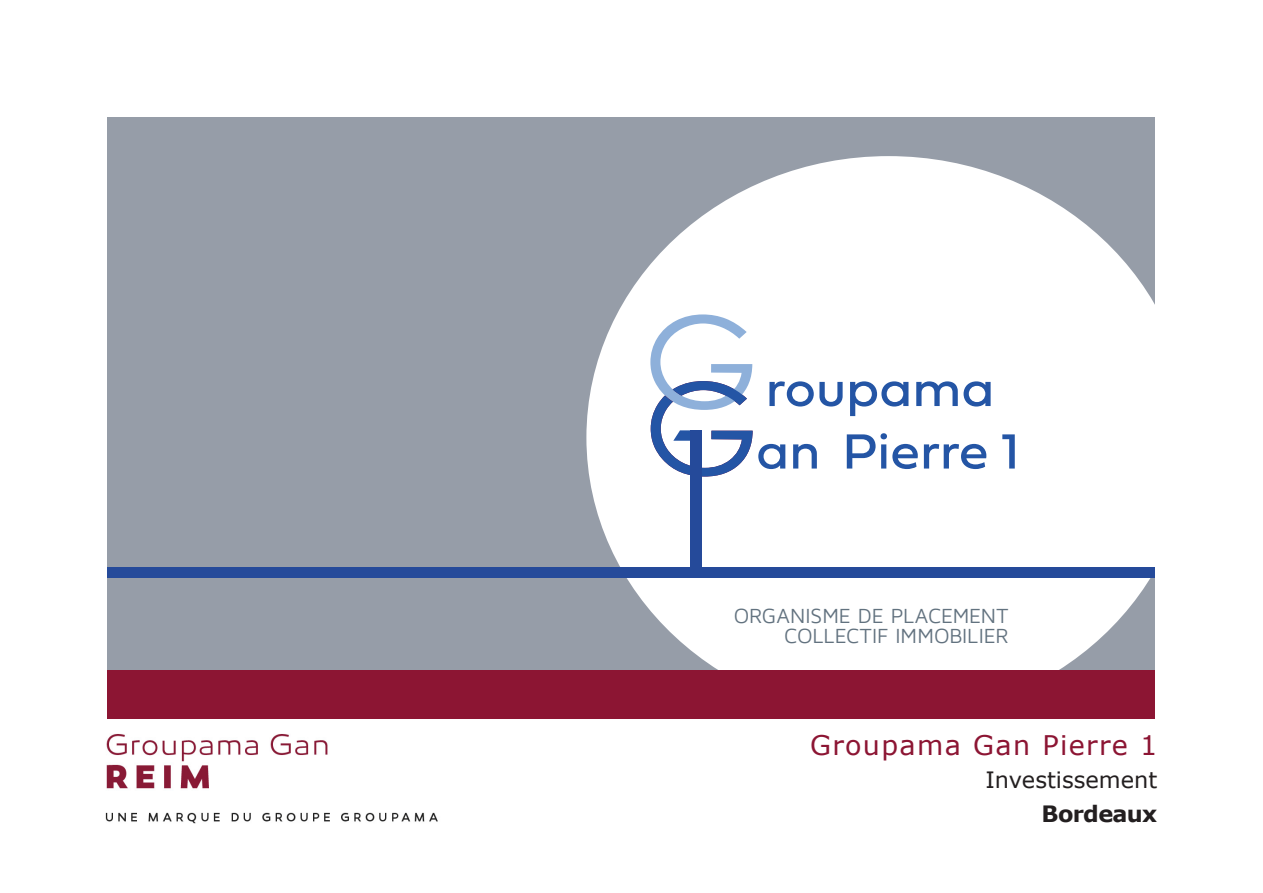
<style>
.page{position:relative;width:1263px;height:893px;background:#fff}
.page>*{position:absolute;margin:0;border:0;box-sizing:border-box;transform-origin:0 0}
.t1{font:27px "Verdana";letter-spacing:.05em;color:#8c1533}
.t2{font:22.5px "Verdana";color:#231f20}
.t3{font:700 22.5px "Verdana";letter-spacing:-.03em;color:#231f20}
.t4{font:21px/20px "Maven Pro";letter-spacing:-.005em;color:#62727f;text-align:right}
</style>
<div class="page">
<img style="left:105px;top:715px;width:333px;height:109px">
<div style="left:108px;top:117px;width:1047px;height:553px;background:#969da8"></div>
<div style="left:586px;top:156px;width:605px;height:563px;background:#fff;border-radius:50%"></div>
<div style="left:108px;top:567px;width:1047px;height:10px;background:#254a9a"></div>
<svg style="left:650px;top:314px;width:340px;height:222px"></svg>
<svg style="left:1002px;top:434px;width:13px;height:35px"></svg>
<div style="left:691px;top:431px;width:11px;height:141px;background:#254a9a"></div>
<div style="left:108px;top:670px;width:1047px;height:49px;background:#8c1533"></div>
<p class="t4" style="left:734px;top:606px;width:276px">ORGANISME DE PLACEMENT<br>COLLECTIF IMMOBILIER</p>
<p class="t1" style="left:810px;top:726px;width:349px">Groupama Gan Pierre 1</p>
<p class="t2" style="left:985px;top:764px;width:174px">Investissement</p>
<p class="t3" style="left:1041px;top:797px;width:117px">Bordeaux</p>
</div>
